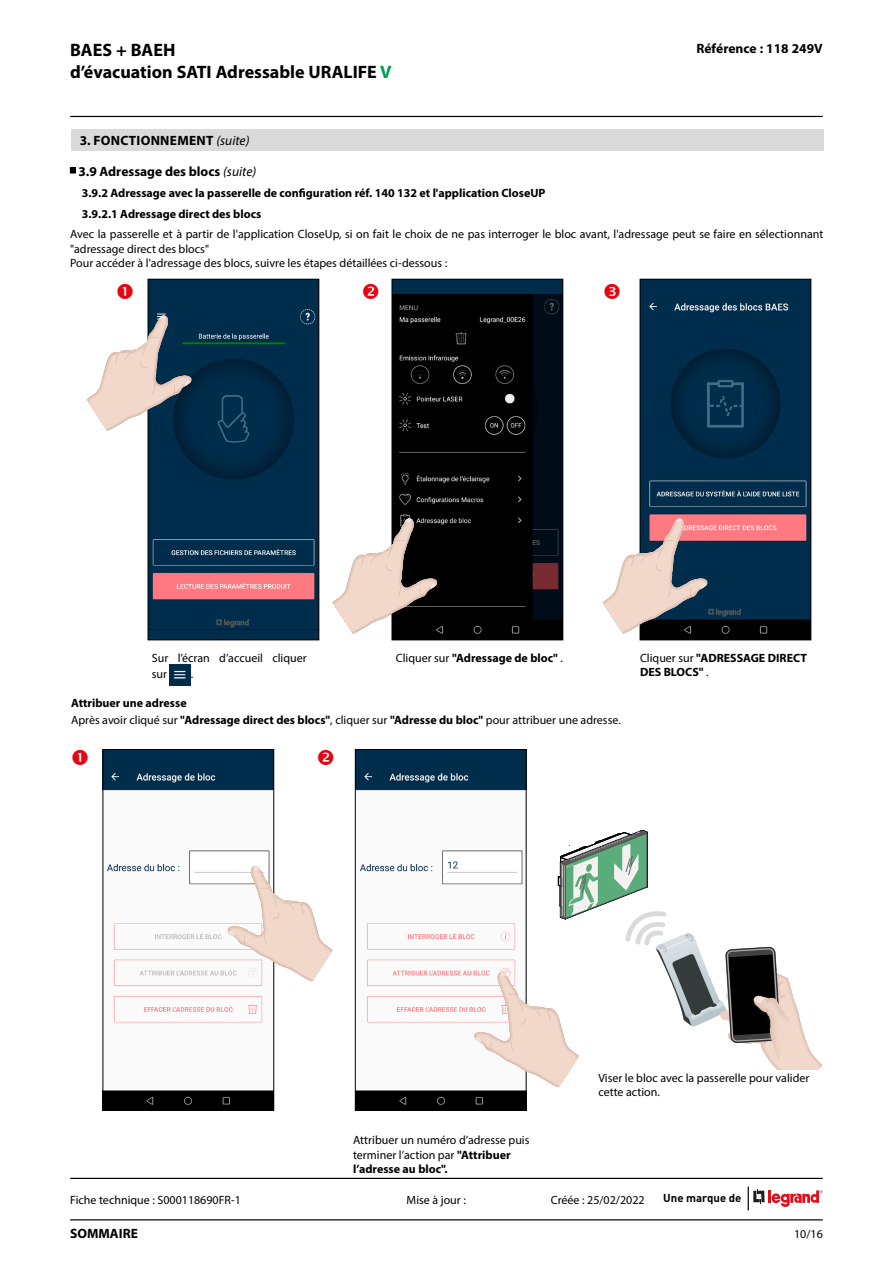
<style>
.page{position:relative;width:893px;height:1263px;background:#fff}
.page>*{position:absolute;margin:0;border:0;box-sizing:border-box;transform-origin:0 0}
.t1{font:700 18px "Myriad Pro";color:#000}
.t2{font:700 13.5px "Myriad Pro";color:#000}
.t3{font:700 13.5px "Myriad Pro";letter-spacing:.02em;color:#000}
.t4{font:12px/14.4px "Myriad Pro";color:#000}
.t5{font:700 12px/14.4px "Myriad Pro";color:#000}
.t6{font:700 11.4px "DIN Pro";color:#000}
.s1{color:#009c52}
.s2{font-weight:400;font-style:italic}
.s3{font-weight:400}
.s4{font-weight:700}
</style>
<div class="page">
<hr style="left:70px;top:1219px;width:753px;height:1px;background:#000">
<hr style="left:70px;top:1178px;width:753px;height:1px;background:#000">
<hr style="left:70px;top:116px;width:753px;height:1px;background:#000">
<svg style="left:748px;top:1186px;width:75px;height:24px"></svg>
<div style="left:71px;top:130px;width:753px;height:21px;background:#dadada"></div>
<svg style="left:70px;top:168px;width:6px;height:5px"></svg>
<img style="left:170px;top:664px;width:21px;height:21px">
<div style="left:148px;top:279px;width:171px;height:361px;background:#002d4c"></div>
<img style="left:150px;top:309px;width:167px;height:321px">
<div style="left:148px;top:279px;width:171px;height:361px;border:1px solid #000"></div>
<img style="left:394px;top:294px;width:167px;height:344px">
<div style="left:392px;top:279px;width:171px;height:15px;background:#002d4c"></div>
<div style="left:392px;top:279px;width:171px;height:361px;border:1px solid #000"></div>
<img style="left:642px;top:291px;width:167px;height:347px">
<div style="left:640px;top:279px;width:171px;height:12px;background:#002d4c"></div>
<div style="left:640px;top:279px;width:171px;height:361px;border:1px solid #000"></div>
<svg style="left:332px;top:518px;width:105px;height:116px"></svg>
<img style="left:404px;top:518px;width:34px;height:71px">
<svg style="left:87px;top:315px;width:104px;height:116px"></svg>
<img style="left:159px;top:315px;width:33px;height:71px">
<svg style="left:603px;top:518px;width:104px;height:116px"></svg>
<img style="left:675px;top:518px;width:33px;height:71px">
<img style="left:105px;top:761px;width:167px;height:347px">
<div style="left:103px;top:749px;width:171px;height:12px;background:#002d4c"></div>
<div style="left:103px;top:749px;width:171px;height:361px;border:1px solid #000"></div>
<img style="left:357px;top:763px;width:167px;height:345px">
<div style="left:355px;top:749px;width:171px;height:14px;background:#002d4c"></div>
<div style="left:355px;top:749px;width:171px;height:361px;border:1px solid #000"></div>
<svg style="left:228px;top:866px;width:104px;height:115px"></svg>
<img style="left:227px;top:866px;width:34px;height:71px">
<svg style="left:474px;top:830px;width:348px;height:257px"></svg>
<h1 class="t1" style="left:70px;top:38px;width:107px">BAES + BAEH</h1>
<p class="t2" style="left:696px;top:39px;width:128px">Référence : 118 249V</p>
<h1 class="t1" style="left:70px;top:60px;width:323px">d’évacuation SATI Adressable URALIFE <span class="s1">V</span></h1>
<p class="t3" style="left:80px;top:132px;width:171px">3. FONCTIONNEMENT <span class="s2">(suite)</span></p>
<p class="t2" style="left:78px;top:163px;width:179px">3.9 Adressage des blocs <span class="s2">(suite)</span></p>
<p class="t5" style="left:82px;top:185px;width:465px">3.9.2 Adressage avec la passerelle de configuration réf. 140 132 et l'application CloseUP</p>
<p class="t5" style="left:82px;top:206px;width:181px">3.9.2.1 Adressage direct des blocs</p>
<p class="t4" style="left:70px;top:227px;width:755px">Avec la passerelle et à partir de l'application CloseUp, si on fait le choix de ne pas interroger le bloc avant, l'adressage peut se faire en sélectionnant "adressage direct des blocs"</p>
<p class="t4" style="left:70px;top:256px;width:379px">Pour accéder à l'adressage des blocs, suivre les étapes détaillées ci-dessous :</p>
<p class="t4" style="left:152px;top:650px;width:156px">Sur l’écran d’accueil cliquer</p>
<p class="t5" style="left:396px;top:650px;width:169px"><span class="s3">Cliquer sur</span> "Adressage de bloc" <span class="s3">.</span></p>
<p class="t4" style="left:152px;top:667px;width:17px">sur</p>
<p class="t4" style="left:191px;top:667px;width:4px">.</p>
<p class="t5" style="left:71px;top:695px;width:117px">Attribuer une adresse</p>
<p class="t4" style="left:71px;top:712px;width:551px">Après avoir cliqué sur <span class="s4">"Adressage direct des blocs"</span>, cliquer sur <span class="s4">"Adresse du bloc"</span> pour attribuer une adresse.</p>
<p class="t5" style="left:640px;top:650px;width:168px"><span class="s3">Cliquer sur</span> "ADRESSAGE DIRECT<br>DES BLOCS" <span class="s3">.</span></p>
<p class="t4" style="left:353px;top:1133px;width:178px">Attribuer un numéro d’adresse puis terminer l’action par <span class="s4">"Attribuer l’adresse au bloc".</span></p>
<p class="t4" style="left:598px;top:1070px;width:213px">Viser le bloc avec la passerelle pour valider cette action.</p>
<p class="t4" style="left:70px;top:1192px;width:172px">Fiche technique : S000118690FR-1</p>
<p class="t4" style="left:407px;top:1192px;width:61px">Mise à jour :</p>
<p class="t4" style="left:551px;top:1192px;width:95px">Créée : 25/02/2022</p>
<p class="t6" style="left:663px;top:1188px;width:80px">Une marque de</p>
<p class="t2" style="left:70px;top:1224px;width:69px">SOMMAIRE</p>
<p class="t4" style="left:794px;top:1226px;width:30px">10/16</p>
</div>
